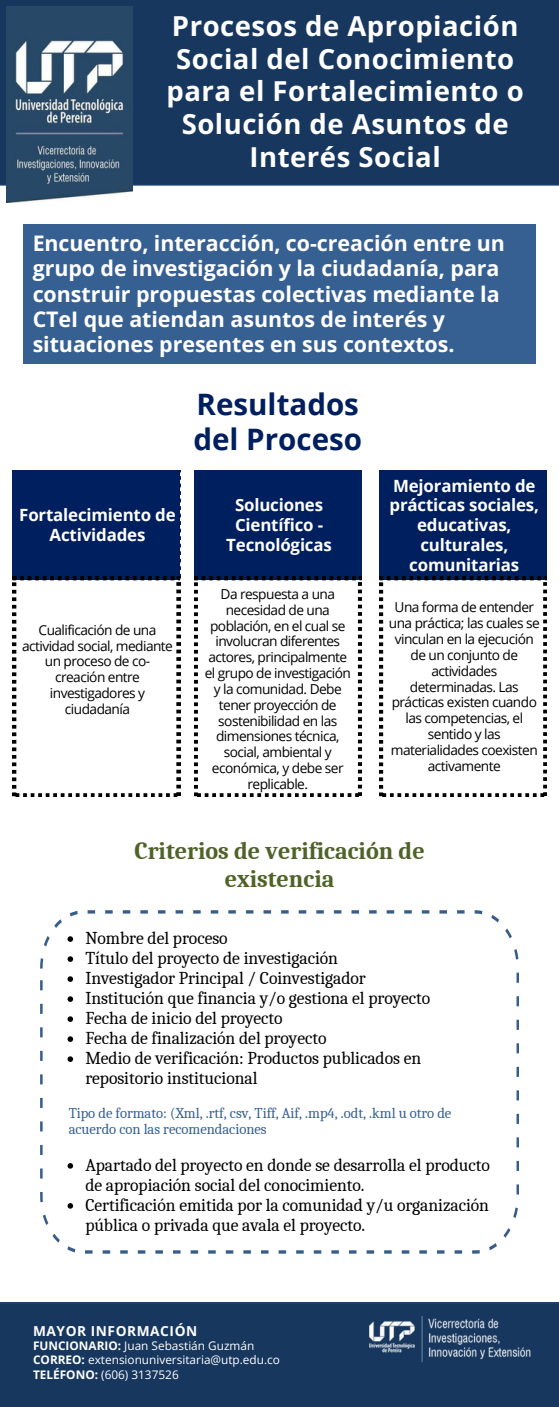
<style>
.page{position:relative;width:559px;height:1407px;background:#fff}
.page>*{position:absolute;margin:0;border:0;box-sizing:border-box;transform-origin:0 0}
.t1{font:700 29.5px/34.8px "Open Sans";color:#001f5f}
.t2{font:700 27.5px/32.8px "Open Sans";letter-spacing:.02em;color:#fff;text-align:center}
.t3{font:700 24px/28.2px "Caladea";color:#4f6228;text-align:center}
.t4{font:700 21.38px/25.1px "Open Sans";letter-spacing:-.005em;color:#fff}
.t5{font:17.62px/20px "Caladea";letter-spacing:-.005em;color:#000}
.t6{font:700 16.88px/19.8px "Open Sans";letter-spacing:-.01em;color:#fff;text-align:center}
.t7{font:14.62px/16.6px "Caladea";letter-spacing:-.005em;color:#376092}
.t8{font:13.75px/15.9px "Open Sans";letter-spacing:-.04em;color:#000;text-align:center}
.t9{font:700 13.75px "Open Sans";letter-spacing:.04em;color:#fff}
.t10{font:11.88px/14px "Open Sans";color:#fff}
.s1{font-weight:700}
</style>
<div class="page">
<div style="left:0;top:0;width:559px;height:185px;background:#17375e"></div>
<hr style="left:0;top:185px;width:559px;height:1px;background:#1f487c">
<img style="left:6px;top:6px;width:127px;height:196px">
<div style="left:0;top:1302px;width:559px;height:104px;background:#17375e"></div>
<img style="left:369px;top:1316px;width:164px;height:57px">
<div style="left:23px;top:224px;width:512px;height:140px;background:#376092"></div>
<div style="left:379px;top:470px;width:168px;height:106px;background:#001f5f"></div>
<svg style="left:379px;top:576px;width:168px;height:221px"></svg>
<div style="left:194px;top:470px;width:167px;height:106px;background:#001f5f"></div>
<svg style="left:194px;top:576px;width:167px;height:221px"></svg>
<div style="left:13px;top:470px;width:167px;height:106px;background:#001f5f"></div>
<svg style="left:13px;top:576px;width:167px;height:221px"></svg>
<svg style="left:43px;top:910px;width:476px;height:343px"></svg>
<svg style="left:68px;top:936px;width:5px;height:5px"></svg>
<svg style="left:68px;top:956px;width:5px;height:5px"></svg>
<svg style="left:68px;top:976px;width:5px;height:5px"></svg>
<svg style="left:68px;top:996px;width:5px;height:5px"></svg>
<svg style="left:68px;top:1016px;width:5px;height:5px"></svg>
<svg style="left:68px;top:1036px;width:5px;height:5px"></svg>
<svg style="left:68px;top:1056px;width:5px;height:5px"></svg>
<svg style="left:68px;top:1162px;width:5px;height:6px"></svg>
<svg style="left:68px;top:1202px;width:5px;height:6px"></svg>
<p class="t2" style="left:166px;top:9px;width:359px">Procesos de Apropiación<br>Social del Conocimiento para el Fortalecimiento o<br>Solución de Asuntos de<br>Interés Social</p>
<p class="t4" style="left:33px;top:230px;width:474px">Encuentro, interacción, co-creación entre un grupo de investigación y la ciudadanía, para construir propuestas colectivas mediante la CTeI que atiendan asuntos de interés y situaciones presentes en sus contextos.</p>
<p class="t6" style="left:19px;top:505px;width:158px">Fortalecimiento de<br>Actividades</p>
<p class="t8" style="left:22px;top:621px;width:152px">Cualificación de una actividad social, mediante un proceso de co&shy;creación entre investigadores y ciudadanía</p>
<p class="t1" style="left:193px;top:386px;width:170px">Resultados del Proceso</p>
<p class="t6" style="left:226px;top:495px;width:107px">Soluciones<br>Científico -<br>Tecnológicas</p>
<p class="t8" style="left:205px;top:585px;width:148px">Da respuesta a una necesidad de una población, en el cual se involucran diferentes actores, principalmente el grupo de investigación y la comunidad. Debe tener proyección de sostenibilidad en las dimensiones técnica, social, ambiental y económica, y debe ser replicable.</p>
<p class="t6" style="left:389px;top:475px;width:151px">Mejoramiento de prácticas sociales, educativas, culturales, comunitarias</p>
<p class="t8" style="left:389px;top:599px;width:152px">Una forma de entender una práctica; las cuales se vinculan en la ejecución de un conjunto de actividades determinadas. Las prácticas existen cuando las competencias, el sentido y las materialidades coexisten activamente</p>
<p class="t3" style="left:134px;top:836px;width:292px">Criterios de verificación de existencia</p>
<p class="t5" style="left:85px;top:928px;width:144px">Nombre del proceso</p>
<p class="t5" style="left:85px;top:948px;width:254px">Título del proyecto de investigación</p>
<p class="t5" style="left:85px;top:968px;width:282px">Investigador Principal / Coinvestigador</p>
<p class="t5" style="left:85px;top:988px;width:346px">Institución que financia y/o gestiona el proyecto</p>
<p class="t5" style="left:85px;top:1008px;width:199px">Fecha de inicio del proyecto</p>
<p class="t5" style="left:85px;top:1028px;width:242px">Fecha de finalización del proyecto</p>
<p class="t5" style="left:85px;top:1048px;width:337px">Medio de verificación: Productos publicados en repositorio institucional</p>
<p class="t7" style="left:69px;top:1104px;width:384px">Tipo de formato: (Xml, .rtf, csv, Tiff, Aif, .mp4, .odt, .kml u otro de acuerdo con las recomendaciones</p>
<p class="t5" style="left:85px;top:1155px;width:406px">Apartado del proyecto en donde se desarrolla el producto de apropiación social del conocimiento.</p>
<p class="t5" style="left:85px;top:1195px;width:405px">Certificación emitida por la comunidad y/u organización pública o privada que avala el proyecto.</p>
<p class="t9" style="left:33px;top:1320px;width:166px">MAYOR INFORMACIÓN</p>
<p class="t10" style="left:33px;top:1338px;width:248px"><span class="s1">FUNCIONARIO:</span> Juan Sebastián Guzmán<br><span class="s1">CORREO:</span> extensionuniversitaria@utp.edu.co<br><span class="s1">TELÉFONO:</span> (606) 3137526</p>
</div>
